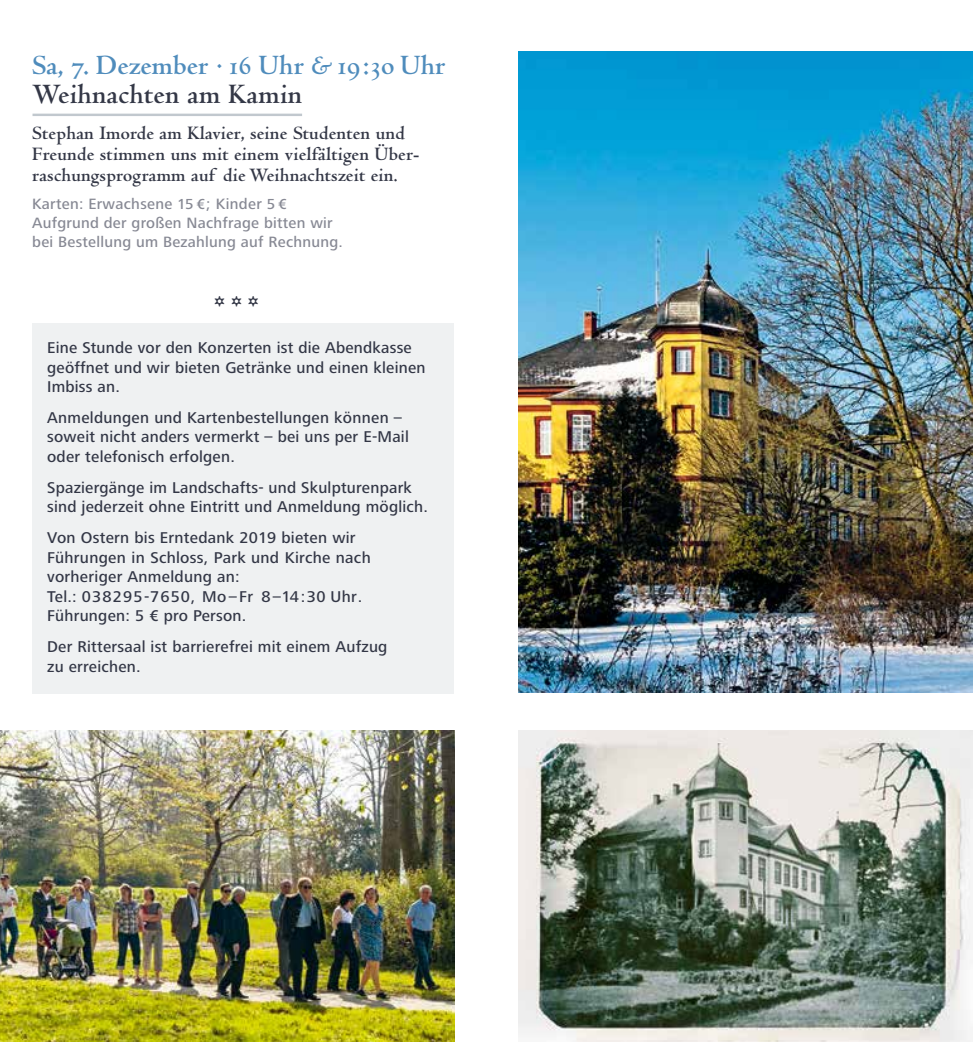
<style>
.page{position:relative;width:973px;height:1042px;background:#fff}
.page>*{position:absolute;margin:0;border:0;box-sizing:border-box;transform-origin:0 0}
.t1{font:29.22px/28.9px "Centaur MT Bold Os F";letter-spacing:.01em;color:#4f8cbc}
.t2{font:29.22px "Centaur MT Bold Os F";color:#333746}
.t3{font:19.78px/21.2px "Centaur MT Bold Os F";letter-spacing:.01em;color:#333746}
.t4{font:500 16.1px/19.4px "Frutiger Next LT";letter-spacing:.015em;color:#333746}
.t5{font:500 15.58px/19.4px "Frutiger Next LT";letter-spacing:.015em;color:#878994}
.s1{font-size:30.45px}
.s2{font-size:30.8px}
.s3{font-family:"Centaur";font-weight:700;font-style:italic}
.s4{font-size:30.97px}
.s5{color:#333746}
.s6{font-size:15.05px}
.s7{font-size:16.45px}
</style>
<div class="page">
<div style="left:32px;top:323px;width:422px;height:370px;background:#eff1f2"></div>
<img style="left:0;top:730px;width:454px;height:312px">
<hr style="left:32px;top:114px;width:270px;height:2px;background:#c1c8ce">
<img style="left:518px;top:730px;width:454px;height:312px">
<img style="left:518px;top:52px;width:454px;height:640px">
<h1 class="t1" style="left:32px;top:51px;width:415px">Sa, <span class="s1">7</span>. Dezember · <span class="s2">16</span> Uhr <span class="s3">&amp;</span> <span class="s4">19</span>:<span class="s4">30</span> Uhr<br><span class="s5">Weihnachten am Kamin</span></h1>
<p class="t3" style="left:32px;top:122px;width:388px">Stephan Imorde am Klavier, seine Studenten und<br>Freunde stimmen uns mit einem vielfältigen Über&shy;raschungsprogramm auf die Weihnachtszeit ein.</p>
<p class="t5" style="left:32px;top:194px;width:312px">Karten: Erwachsene <span class="s6">15 €</span>; Kinder <span class="s6">5 €<br></span>Aufgrund der großen Nachfrage bitten wir bei Bestellung um Bezahlung auf Rechnung.</p>
<h1 class="t2" style="left:214px;top:290px;width:47px">***</h1>
<p class="t4" style="left:47px;top:338px;width:380px">Eine Stunde vor den Konzerten ist die Abendkasse geöffnet und wir bieten Getränke und einen kleinen<br>Imbiss an.</p>
<p class="t4" style="left:47px;top:408px;width:363px">Anmeldungen und Kartenbestellungen können – soweit nicht anders vermerkt – bei uns per E-Mail oder telefonisch erfolgen.</p>
<p class="t4" style="left:47px;top:478px;width:382px">Spaziergänge im Landschafts- und Skulpturenpark sind jederzeit ohne Eintritt und Anmeldung möglich.</p>
<p class="t4" style="left:47px;top:528px;width:325px">Von Ostern bis Erntedank 2019 bieten wir Führungen in Schloss, Park und Kirche nach vorheriger Anmeldung an:<br>Tel.: 038295-7650, Mo–Fr 8–14:30 Uhr.<br>Führungen: 5 € pro Person.</p>
<p class="t4" style="left:47px;top:637px;width:342px">Der Rittersaal ist barrierefrei mit einem Aufzug zu erreichen<span class="s7">.</span></p>
</div>
